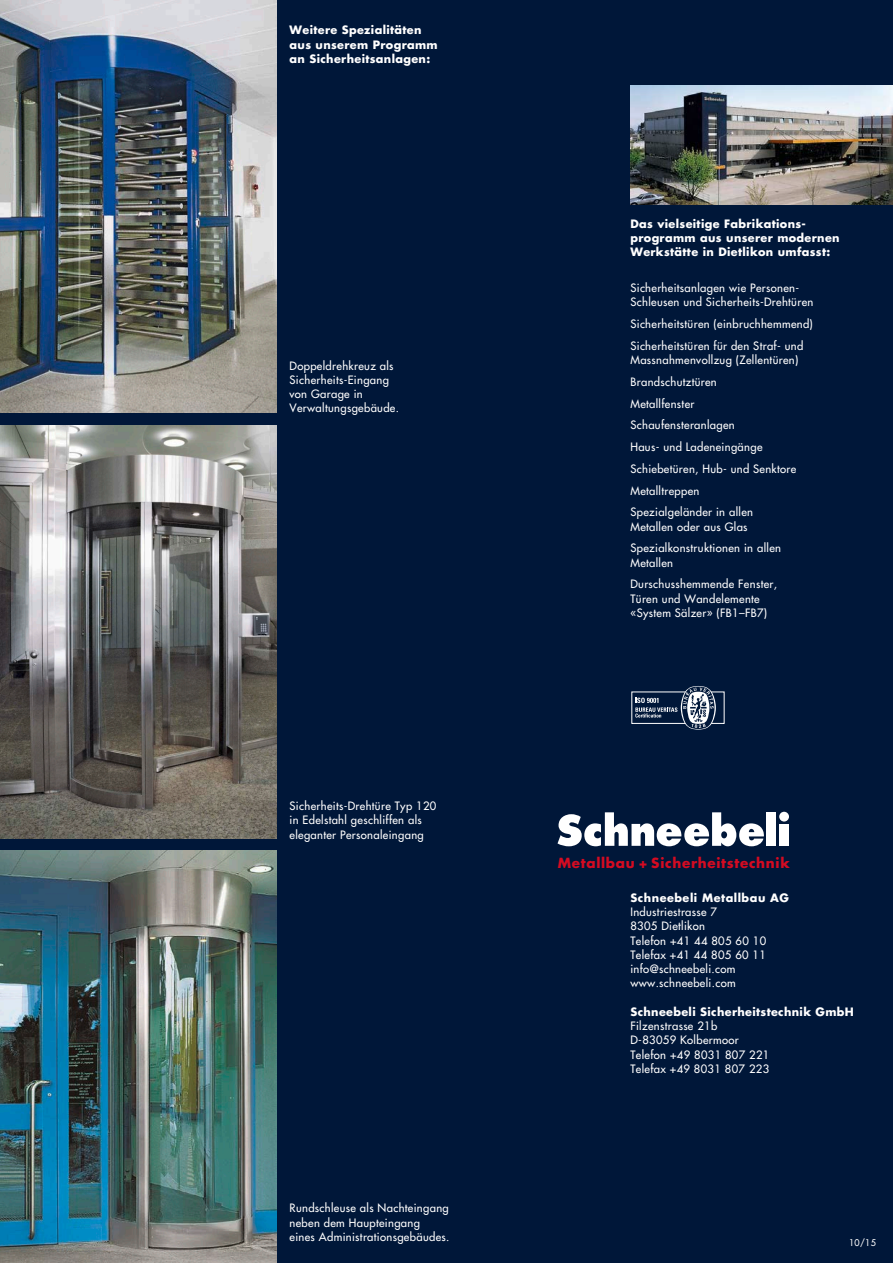
<style>
.page{position:relative;width:893px;height:1263px;background:#001739}
.page>*{position:absolute;margin:0;border:0;box-sizing:border-box;transform-origin:0 0}
.t1{font:700 13.65px "Futura";letter-spacing:.05em;color:#d40b22}
.t2{font:11.25px/14.2px "Futura";letter-spacing:.03em;color:#fff}
.t3{font:700 11.25px/14.2px "Futura";letter-spacing:.03em;color:#fff}
.t4{font:9px "Futura";color:#fff}
</style>
<div class="page">
<img style="left:0;top:850px;width:276px;height:413px">
<img style="left:630px;top:86px;width:263px;height:119px">
<img style="left:0;top:0;width:276px;height:412px">
<img style="left:0;top:426px;width:276px;height:412px">
<div style="left:767px;top:812px;width:9px;height:34px;background:#fff"></div>
<svg style="left:558px;top:812px;width:206px;height:34px"></svg>
<div style="left:780px;top:824px;width:9px;height:22px;background:#fff"></div>
<div style="left:779px;top:812px;width:10px;height:9px;background:#fff;border-radius:50%"></div>
<svg style="left:635px;top:686px;width:81px;height:44px"></svg>
<p class="t3" style="left:290px;top:23px;width:150px">Weitere Spezialitäten aus unserem Programm an Sicherheitsanlagen:</p>
<p class="t2" style="left:290px;top:358px;width:111px">Doppeldrehkreuz als<br>Sicherheits-Eingang von Garage in<br>Verwaltungsgebäude.</p>
<p class="t2" style="left:290px;top:799px;width:148px">Sicherheits-Drehtüre Typ 120 in Edelstahl geschliffen als eleganter Personaleingang</p>
<p class="t2" style="left:290px;top:1201px;width:161px">Rundschleuse als Nachteingang neben dem Haupteingang<br>eines Administrationsgebäudes.</p>
<p class="t3" style="left:630px;top:216px;width:211px">Das vielseitige Fabrikations&shy;programm aus unserer modernen<br>Werkstätte in Dietlikon umfasst:</p>
<p class="t2" style="left:630px;top:281px;width:184px">Sicherheitsanlagen wie Personen-<br>Schleusen und Sicherheits-Drehtüren</p>
<p class="t2" style="left:630px;top:313px;width:184px;line-height:21.8px">Sicherheitstüren (einbruchhemmend)<br>Sicherheitstüren für den Straf- und</p>
<p class="t2" style="left:630px;top:349px;width:169px;line-height:21.8px">Massnahmenvollzug (Zellentüren)<br>Brandschutztüren<br>Metallfenster<br>Schaufensteranlagen<br>Haus- und Ladeneingänge<br>Schiebetüren, Hub- und Senktore<br>Metalltreppen<br>Spezialgeländer in allen</p>
<p class="t2" style="left:630px;top:515px;width:152px;line-height:21.8px">Metallen oder aus Glas<br>Spezialkonstruktionen in allen</p>
<p class="t2" style="left:630px;top:551px;width:148px;line-height:21.8px">Metallen<br>Durschusshemmende Fenster,</p>
<p class="t2" style="left:630px;top:591px;width:138px">Türen und Wandelemente «System Sälzer» (FB1–FB7)</p>
<p class="t1" style="left:558px;top:853px;width:233px">Metallbau + Sicherheitstechnik</p>
<p class="t3" style="left:630px;top:890px;width:160px">Schneebeli Metallbau AG</p>
<p class="t2" style="left:630px;top:905px;width:137px">Industriestrasse 7<br>8305 Dietlikon<br>Telefon +41 44 805 60 10<br>Telefax +41 44 805 60 11 info@schneebeli.com www.schneebeli.com</p>
<p class="t3" style="left:630px;top:1004px;width:225px">Schneebeli Sicherheitstechnik GmbH</p>
<p class="t2" style="left:630px;top:1019px;width:140px">Filzenstrasse 21b<br>D-83059 Kolbermoor<br>Telefon +49 8031 807 221<br>Telefax +49 8031 807 223</p>
<p class="t4" style="left:849px;top:1237px;width:28px">10/15</p>
</div>
